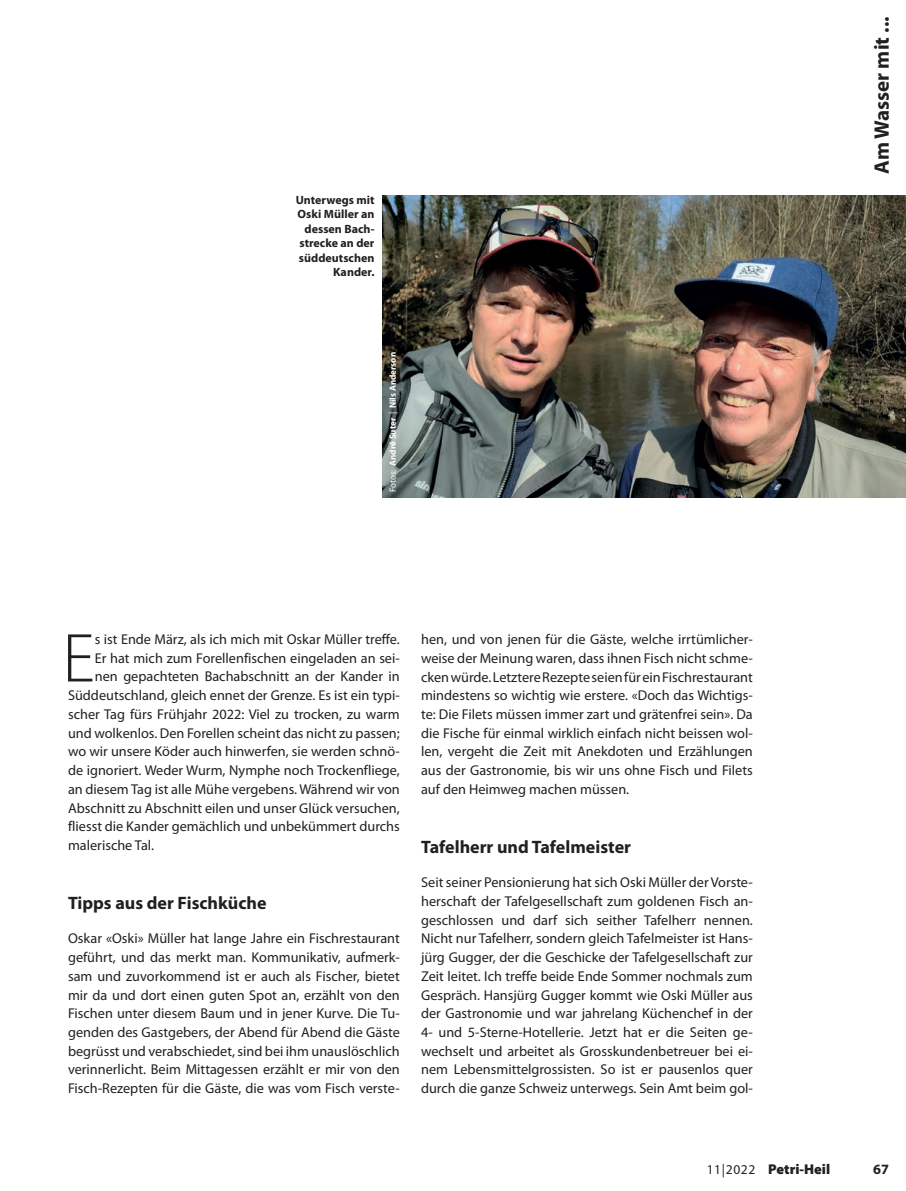
<style>
.page{position:relative;width:906px;height:1191px;background:#fff}
.page>*{position:absolute;margin:0;border:0;box-sizing:border-box;transform-origin:0 0}
.t1{font:300 69.75px "Myriad Pro";color:#231f20}
.t2{font:700 21px "Myriad Pro";color:#231f20}
.t3{font:700 18px "Myriad Pro";color:#231f20}
.t4{font:14.25px/18.8px "Myriad Pro";color:#231f20;text-align:justify}
.t5{font:900 14.25px "Myriad Pro";color:#231f20}
.t6{font:700 14.25px "Myriad Pro";color:#231f20}
.t7{font:700 12px/14.4px "Myriad Pro";color:#231f20;text-align:right}
.t8{font:700 9px "Myriad Pro";color:#fff}
.s1{font-weight:400}
.s2{font-weight:400;font-size:13.5px}
</style>
<div class="page">
<img style="left:382px;top:195px;width:524px;height:302px">
<div style="left:377px;top:341px;width:34px;height:165px;background:#231f20;opacity:.75"></div>
<p class="t7" style="left:296px;top:192px;width:80px">Unterwegs mit<br>Oski Müller an dessen Bach&shy;strecke an der süddeutschen<br>Kander.</p>
<p class="t8" style="left:387px;top:492px;width:142px;rotate:-90deg"><span class="s1">Fotos:</span> André Suter <span class="s1">|</span> Nils Anderson</p>
<h2 class="t2" style="left:868px;top:174px;width:159px;rotate:-90deg">Am Wasser mit ...</h2>
<h1 class="t1" style="left:62px;top:616px;width:34px">E</h1>
<p class="t4" style="left:95px;top:629px;width:306px">s ist Ende März, als ich mich mit Oskar Müller treffe.</p>
<p class="t4" style="left:95px;top:648px;width:306px">Er hat mich zum Forellenfischen eingeladen an sei-</p>
<p class="t4" style="left:95px;top:667px;width:306px">nen gepachteten Bachabschnitt an der Kander in</p>
<p class="t4" style="left:68px;top:686px;width:333px">Süddeutschland, gleich ennet der Grenze. Es ist ein typi-</p>
<p class="t4" style="left:68px;top:704px;width:333px">scher Tag fürs Frühjahr 2022: Viel zu trocken, zu warm</p>
<p class="t4" style="left:68px;top:723px;width:333px">und wolkenlos. Den Forellen scheint das nicht zu passen;</p>
<p class="t4" style="left:68px;top:742px;width:333px">wo wir unsere Köder auch hinwerfen, sie werden schnö-</p>
<p class="t4" style="left:68px;top:760px;width:333px">de ignoriert. Weder Wurm, Nymphe noch Trockenfliege,</p>
<p class="t4" style="left:68px;top:779px;width:333px">an diesem Tag ist alle Mühe vergebens. Während wir von</p>
<p class="t4" style="left:68px;top:798px;width:333px">Abschnitt zu Abschnitt eilen und unser Glück versuchen,</p>
<p class="t4" style="left:68px;top:817px;width:333px">fliesst die Kander gemächlich und unbekümmert durchs</p>
<p class="t4" style="left:68px;top:835px;width:88px">malerische Tal.</p>
<p class="t3" style="left:68px;top:891px;width:200px">Tipps aus der Fischküche</p>
<p class="t4" style="left:68px;top:929px;width:333px">Oskar «Oski» Müller hat lange Jahre ein Fischrestaurant geführt, und das merkt man. Kommunikativ, aufmerk&shy;sam und zuvorkommend ist er auch als Fischer, bietet mir da und dort einen guten Spot an, erzählt von den Fischen unter diesem Baum und in jener Kurve. Die Tu&shy;genden des Gastgebers, der Abend für Abend die Gäste begrüsst und verabschiedet, sind bei ihm unauslöschlich verinnerlicht. Beim Mittagessen erzählt er mir von den Fisch-Rezepten für die Gäste, die was vom Fisch verste-</p>
<p class="t4" style="left:421px;top:629px;width:333px">hen, und von jenen für die Gäste, welche irrtümlicher&shy;weise der Meinung waren, dass ihnen Fisch nicht schme&shy;cken würde. Letztere Rezepte seien für ein Fischrestaurant mindestens so wichtig wie erstere. «Doch das Wichtigs&shy;te: Die Filets müssen immer zart und grätenfrei sein». Da die Fische für einmal wirklich einfach nicht beissen wol&shy;len, vergeht die Zeit mit Anekdoten und Erzählungen aus der Gastronomie, bis wir uns ohne Fisch und Filets auf den Heimweg machen müssen.</p>
<p class="t3" style="left:421px;top:835px;width:211px">Tafelherr und Tafelmeister</p>
<p class="t4" style="left:421px;top:873px;width:333px">Seit seiner Pensionierung hat sich Oski Müller der Vorste&shy;herschaft der Tafelgesellschaft zum goldenen Fisch an&shy;geschlossen und darf sich seither Tafelherr nennen.<br>Nicht nur Tafelherr, sondern gleich Tafelmeister ist Hans&shy;jürg Gugger, der die Geschicke der Tafelgesellschaft zur Zeit leitet. Ich treffe beide Ende Sommer nochmals zum Gespräch. Hansjürg Gugger kommt wie Oski Müller aus der Gastronomie und war jahrelang Küchenchef in der 4- und 5-Sterne-Hotellerie. Jetzt hat er die Seiten ge&shy;wechselt und arbeitet als Grosskundenbetreuer bei ei&shy;nem Lebensmittelgrossisten. So ist er pausenlos quer durch die ganze Schweiz unterwegs. Sein Amt beim gol-</p>
<p class="t5" style="left:706px;top:1159px;width:125px"><span class="s2">11|2022</span> Petri-Heil</p>
<p class="t6" style="left:873px;top:1159px;width:17px">67</p>
</div>
